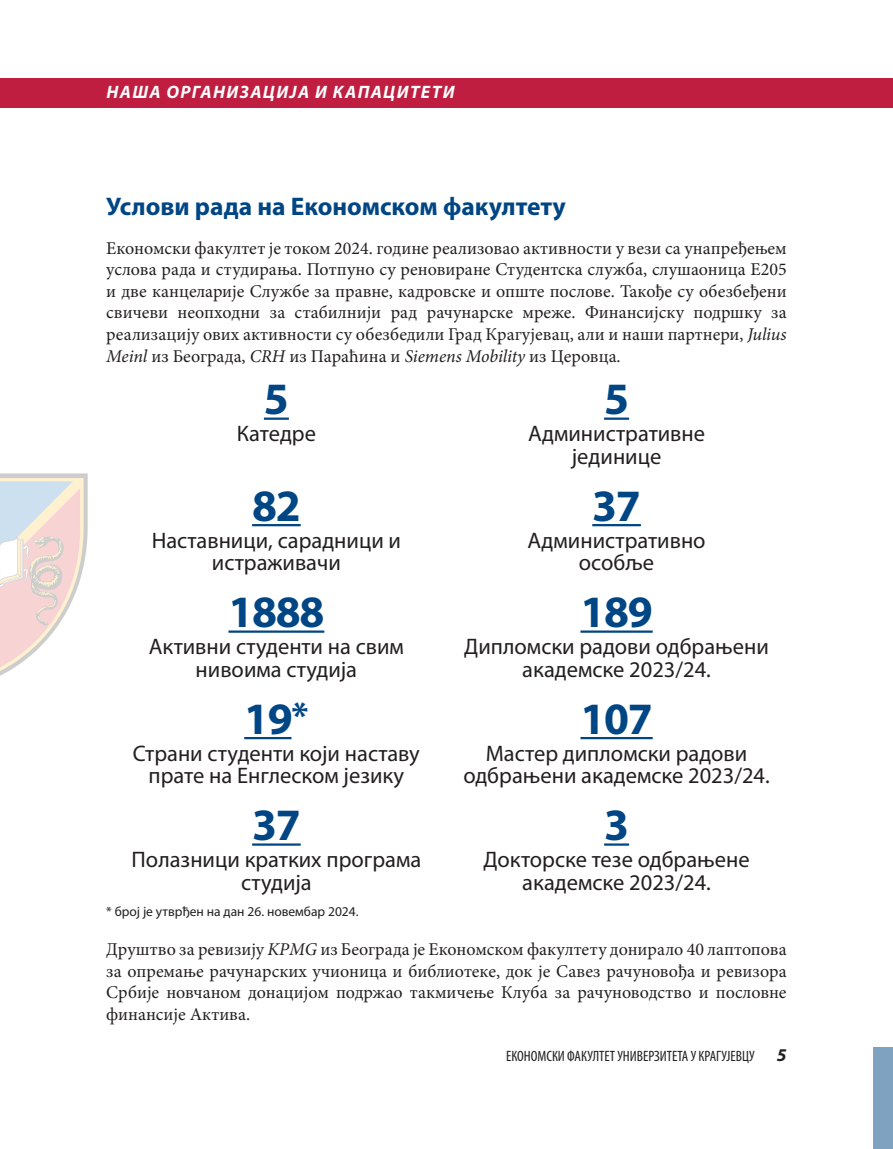
<style>
.page{position:relative;width:893px;height:1149px;background:#fff}
.page>*{position:absolute;margin:0;border:0;box-sizing:border-box;transform-origin:0 0}
.Brojevi{font:700 45px "Myriad Pro";letter-spacing:-.03em;color:#004684}
.Naslov{font:700 25.5px "Myriad Pro";color:#004684}
.Brojevi_tekst{font:22.5px/22.5px "Myriad Pro";color:#231f20;text-align:center}
.Tekst{font:18px/21.6px "Minion Pro";color:#231f20;text-align:justify}
.t1{font:italic 700 18px "Myriad Pro";letter-spacing:.08em;color:#fff}
.t2{font:condensed 15px "Myriad Pro";color:#231f20}
.Tekst-2{font:13.5px "Myriad Pro";color:#231f20}
.s1{font-style:italic}
.s2{font-size:37.5px}
.s3{font-weight:700;font-style:italic;font-stretch:normal;font-size:18px}
</style>
<div class="page">
<div style="left:874px;top:1047px;width:19px;height:101px;background:#80a2c1"></div>
<div style="left:0;top:78px;width:893px;height:29px;background:#bf1e41"></div>
<hr style="left:264px;top:417px;width:25px;height:2px;background:#004684">
<hr style="left:604px;top:417px;width:25px;height:2px;background:#004684">
<hr style="left:252px;top:524px;width:49px;height:2px;background:#004684">
<hr style="left:592px;top:524px;width:49px;height:2px;background:#004684">
<hr style="left:228px;top:630px;width:96px;height:2px;background:#004684">
<hr style="left:580px;top:630px;width:73px;height:2px;background:#004684">
<hr style="left:244px;top:736px;width:47px;height:3px;background:#004684">
<hr style="left:580px;top:736px;width:73px;height:3px;background:#004684">
<hr style="left:252px;top:843px;width:49px;height:2px;background:#004684">
<hr style="left:604px;top:843px;width:25px;height:2px;background:#004684">
<img style="left:0;top:473px;width:88px;height:202px">
<p class="t1" style="left:106px;top:80px;width:350px">НАША ОРГАНИЗАЦИЈА И КАПАЦИТЕТИ</p>
<p class="Naslov" style="left:106px;top:189px;width:461px">Услови рада на Економском факултету</p>
<p class="Tekst" style="left:106px;top:237px;width:682px">Економски факултет је током 2024. године реализовао активности у вези са унапређењем услова рада и студирања. Потпуно су реновиране Студентска служба, слушаоница Е205 и две канцеларије Службе за правне, кадровске и опште послове. Такође су обезбеђени свичеви неопходни за стабилнији рад рачунарске мреже. Финансијску подршку за реализацију ових активности су обезбедили Град Крагујевац, али и наши партнери, <span class="s1">Julius Meinl</span> из Београда, <span class="s1">CRH</span> из Параћина и <span class="s1">Siemens Mobility</span> из Церовца.</p>
<p class="Brojevi" style="left:264px;top:369px;width:26px">5</p>
<p class="Brojevi" style="left:604px;top:369px;width:26px">5</p>
<p class="Brojevi_tekst" style="left:237px;top:422px;width:81px">Катедре</p>
<p class="Brojevi_tekst" style="left:528px;top:422px;width:179px">Административне јединице</p>
<p class="Brojevi" style="left:252px;top:476px;width:50px">82</p>
<p class="Brojevi" style="left:592px;top:476px;width:50px">37</p>
<p class="Brojevi_tekst" style="left:152px;top:528px;width:251px">Наставници, сарадници и истраживачи</p>
<p class="Brojevi_tekst" style="left:527px;top:528px;width:180px">Административно особље</p>
<p class="Brojevi" style="left:228px;top:582px;width:97px">1888</p>
<p class="Brojevi" style="left:580px;top:582px;width:74px">189</p>
<p class="Brojevi_tekst" style="left:149px;top:635px;width:257px">Активни студенти на свим нивоима студија</p>
<p class="Brojevi_tekst" style="left:464px;top:635px;width:306px">Дипломски радови одбрањени академске 2023/24.</p>
<p class="Brojevi" style="left:244px;top:688px;width:66px">19<span class="s2">*</span></p>
<p class="Brojevi" style="left:580px;top:688px;width:74px">107</p>
<p class="Brojevi_tekst" style="left:133px;top:741px;width:288px">Страни студенти који наставу прате на Енглеском језику</p>
<p class="Brojevi_tekst" style="left:463px;top:741px;width:308px">Мастер дипломски радови одбрањени академске 2023/24.</p>
<p class="Brojevi" style="left:252px;top:795px;width:50px">37</p>
<p class="Brojevi" style="left:604px;top:795px;width:26px">3</p>
<p class="Brojevi_tekst" style="left:132px;top:847px;width:291px">Полазници кратких програма студија</p>
<p class="Brojevi_tekst" style="left:484px;top:847px;width:268px">Докторске тезе одбрањене академске 2023/24.</p>
<p class="Tekst-2" style="left:106px;top:903px;width:254px">* број је утврђен на дан 26. новембар 2024.</p>
<p class="Tekst" style="left:106px;top:938px;width:682px">Друштво за ревизију <span class="s1">KPMG</span> из Београда је Економском факултету донирало 40 лаптопова за опремање рачунарских учионица и библиотеке, док је Савез рачуновођа и ревизора Србије новчаном донацијом подржао такмичење Клуба за рачуноводство и пословне финансије Актива.</p>
<p class="t2" style="left:506px;top:1046px;width:282px">ЕКОНОМСКИ ФАКУЛТЕТ УНИВЕРЗИТЕТА У КРАГУЈЕВЦУ <span class="s3">5</span></p>
</div>
